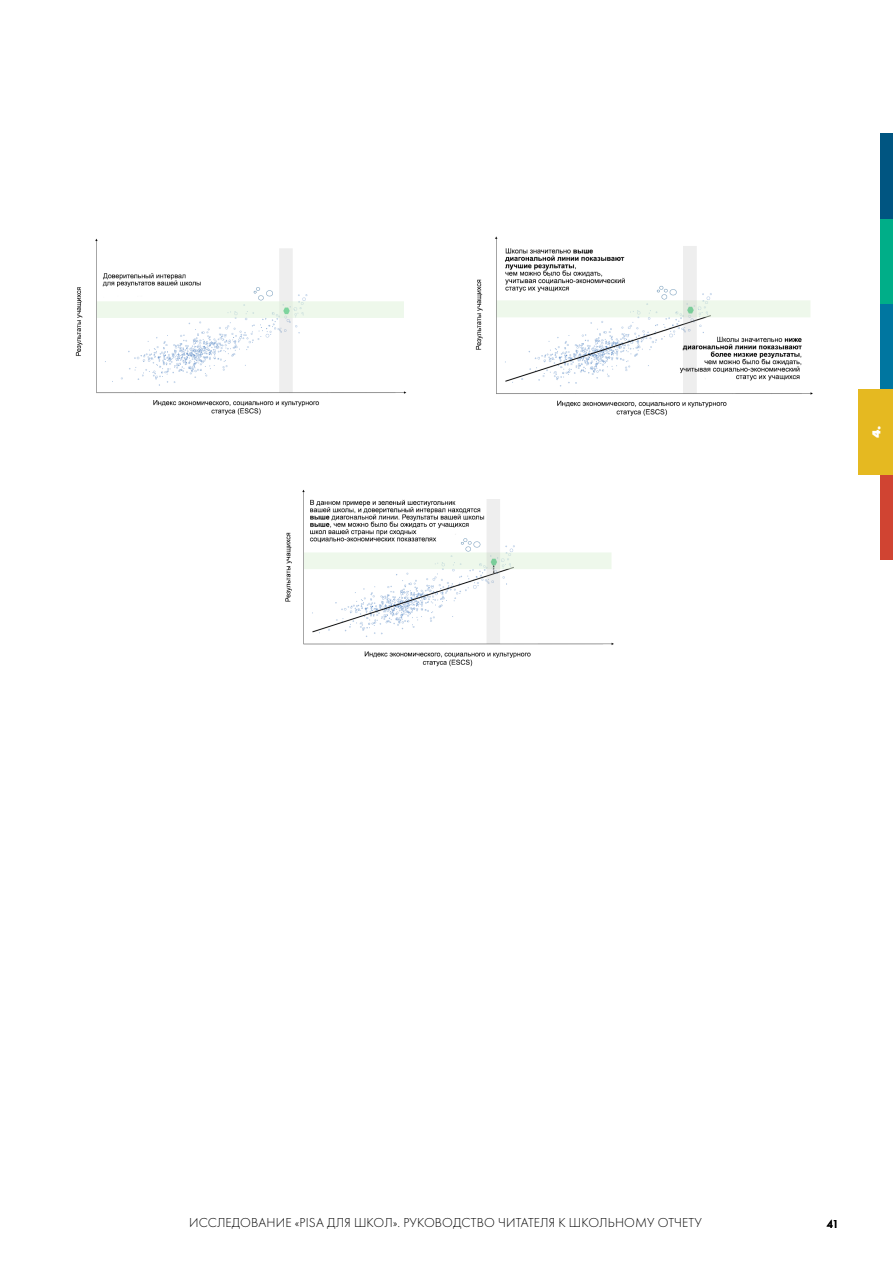
<style>
.page{position:relative;width:893px;height:1263px;background:#fff}
.page>*{position:absolute;margin:0;border:0;box-sizing:border-box;transform-origin:0 0}
.t1{font:300 13.5px "Futura PT";letter-spacing:.01em;color:#000}
.t2{font:800 12px "Futura PT";color:#fff}
.t3{font:500 12px "Futura PT";color:#000}
</style>
<div class="page">
<div style="left:880px;top:134px;width:13px;height:85px;background:#005581"></div>
<div style="left:880px;top:219px;width:13px;height:85px;background:#00ae88"></div>
<div style="left:880px;top:304px;width:13px;height:85px;background:#0076a0"></div>
<div style="left:880px;top:474px;width:13px;height:85px;background:#d04432"></div>
<div style="left:859px;top:389px;width:34px;height:85px;background:#e5b921"></div>
<img style="left:475px;top:236px;width:338px;height:180px">
<img style="left:285px;top:489px;width:329px;height:178px">
<img style="left:75px;top:238px;width:332px;height:177px">
<p class="t2" style="left:869px;top:438px;width:14px;rotate:-90deg">4.</p>
<p class="t1" style="left:189px;top:1215px;width:514px">ИССЛЕДОВАНИЕ «PISA ДЛЯ ШКОЛ». РУКОВОДСТВО ЧИТАТЕЛЯ К ШКОЛЬНОМУ ОТЧЕТУ</p>
<p class="t3" style="left:827px;top:1217px;width:14px">41</p>
</div>
